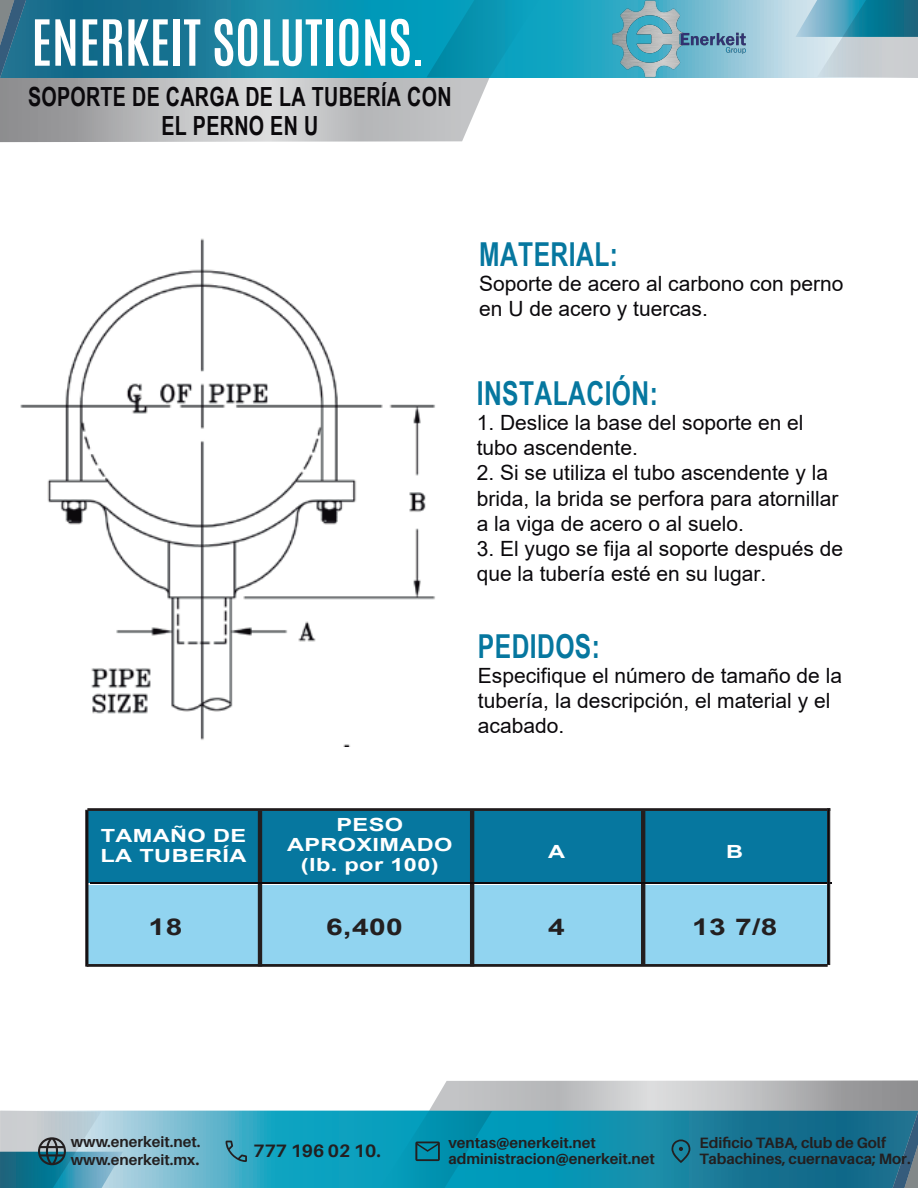
<style>
.page{position:relative;width:918px;height:1188px;background:#fff}
.page>*{position:absolute;margin:0;border:0;box-sizing:border-box;transform-origin:0 0}
.t1{font:600 54px "Antonio";color:#fff}
.t2{font:700 33px "Arial Narrow";letter-spacing:.015em;color:#06779f;scale:.91 1}
.t3{font:700 26.4px/28.8px "Arial Narrow";letter-spacing:.015em;color:#0b090c;text-align:center;scale:.91 1}
.t4{font:700 23.1px "Arial";letter-spacing:.015em;color:#231f20;scale:1.3 1}
.t5{font:21px/25.2px "Arial";color:#0b090c}
.t6{font:700 18.15px/19.8px "Arial";letter-spacing:.015em;color:#fff;scale:1.3 1}
.t7{font:700 18px "Aileron";color:#231f20}
.t8{font:700 15px/16.4px "Aileron";color:#231f20}
.s1{font-size:16.5px}
</style>
<div class="page">
<svg style="left:0;top:78px;width:489px;height:64px;background:#bbbcbe"></svg>
<svg style="left:0;top:0;width:918px;height:78px;background:#2e94af"></svg>
<svg style="left:123px;top:1111px;width:229px;height:77px;background:#49b1ca"></svg>
<svg style="left:226px;top:1141px;width:21px;height:21px"></svg>
<svg style="left:352px;top:1080px;width:566px;height:108px;background:#4397ad"></svg>
<img style="left:606px;top:0;width:142px;height:78px">
<svg style="left:0;top:1111px;width:123px;height:77px;background:#7eabbb"></svg>
<div style="left:87px;top:811px;width:742px;height:71px;background:#06779f"></div>
<div style="left:88px;top:885px;width:742px;height:80px;background:#91d4f0"></div>
<hr style="left:258px;top:811px;width:4px;height:155px;background:#231f20">
<hr style="left:470px;top:811px;width:4px;height:155px;background:#231f20">
<hr style="left:641px;top:811px;width:4px;height:155px;background:#231f20">
<div style="left:85px;top:810px;width:3px;height:157px;background:#0c090d;border:1px solid #231f20"></div>
<div style="left:87px;top:808px;width:743px;height:3px;background:#0c090d;border:1px solid #231f20"></div>
<hr style="left:90px;top:882px;width:742px;height:2px;background:#0c090d">
<div style="left:87px;top:964px;width:741px;height:3px;background:#0c090d;border:1px solid #231f20"></div>
<div style="left:827px;top:808px;width:3px;height:157px;background:#0c090d;border:1px solid #231f20"></div>
<img style="left:20px;top:238px;width:415px;height:509px">
<h1 class="t1" style="left:31px;top:4px;width:396px">ENERKEIT SOLUTIONS.</h1>
<p class="t3" style="left:28px;top:81px;width:467px">SOPORTE DE CARGA DE LA TUBERÍA CON<br>EL PERNO EN U</p>
<h2 class="t2" style="left:479px;top:229px;width:154px">MATERIAL:</h2>
<p class="t5" style="left:479px;top:271px;width:366px">Soporte de acero al carbono con perno en U de acero y tuercas.</p>
<h2 class="t2" style="left:477px;top:368px;width:201px">INSTALACIÓN:</h2>
<p class="t5" style="left:477px;top:410px;width:328px">1. Deslice la base del soporte en el tubo ascendente.</p>
<p class="t5" style="left:477px;top:460px;width:363px">2. Si se utiliza el tubo ascendente y la brida, la brida se perfora para atornillar a la viga de acero o al suelo.</p>
<p class="t5" style="left:477px;top:536px;width:368px">3. El yugo se fija al soporte después de que la tubería esté en su lugar.</p>
<h2 class="t2" style="left:478px;top:621px;width:136px">PEDIDOS:</h2>
<p class="t5" style="left:478px;top:663px;width:366px">Especifique el número de tamaño de la tubería, la descripción, el material y el acabado.</p>
<p class="t6" style="left:101px;top:826px;width:114px">TAMAÑO DE<br>LA TUBERÍA</p>
<p class="t6" style="left:287px;top:815px;width:129px;text-align:center">PESO<br>APROXIMADO (lb. por 100)</p>
<p class="t6" style="left:548px;top:842px;width:15px">A</p>
<p class="t6" style="left:726px;top:842px;width:15px">B</p>
<p class="t4" style="left:149px;top:910px;width:27px">18</p>
<p class="t4" style="left:326px;top:910px;width:61px">6,400</p>
<p class="t4" style="left:548px;top:910px;width:14px">4</p>
<p class="t4" style="left:692px;top:910px;width:67px">13 7/8</p>
<p class="t8" style="left:71px;top:1133px;width:131px;line-height:18px">www.enerkeit.net. www.enerkeit.mx<span class="s1">.</span></p>
<p class="t7" style="left:253px;top:1141px;width:129px">777 196 02 10.</p>
<p class="t8" style="left:448px;top:1134px;width:208px">ventas@enerkeit.net administracion@enerkeit.net</p>
<p class="t8" style="left:700px;top:1134px;width:213px">Edificio TABA, club de Golf<br>Tabachines, cuernavaca; Mor.</p>
</div>
